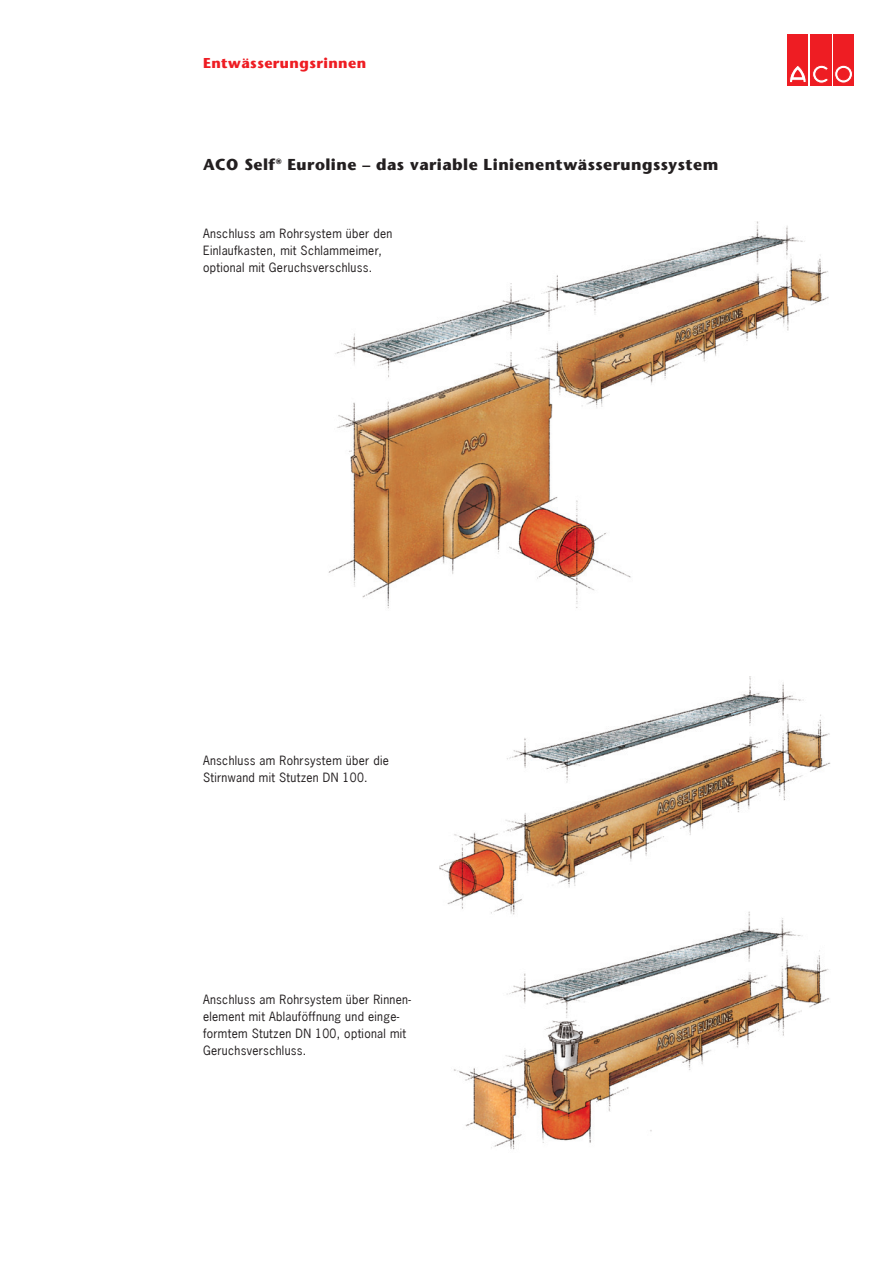
<style>
.page{position:relative;width:893px;height:1263px;background:#fff}
.page>*{position:absolute;margin:0;border:0;box-sizing:border-box;transform-origin:0 0}
.Headline{font:700 15.75px "Stone Sans";letter-spacing:.03em;color:#231f20}
.Rubrik{font:700 14.25px "Stone Sans";letter-spacing:.03em;color:#ee1d23}
.Fließtext{font:12px/17px "News Gothic";letter-spacing:.025em;color:#231f20}
</style>
<div class="page">
<svg style="left:831px;top:34px;width:1px;height:51px"></svg>
<div style="left:787px;top:34px;width:21px;height:51px;background:#ee1d23"></div>
<svg style="left:789px;top:66px;width:17px;height:17px"></svg>
<div style="left:810px;top:34px;width:21px;height:51px;background:#ee1d23"></div>
<svg style="left:812px;top:65px;width:16px;height:18px"></svg>
<div style="left:833px;top:34px;width:21px;height:51px;background:#ee1d23"></div>
<svg style="left:835px;top:65px;width:17px;height:18px"></svg>
<div style="left:835px;top:65px;width:17px;height:18px;border:1px solid #ee1d23;border-radius:50%"></div>
<div style="left:838px;top:68px;width:11px;height:12px;background:#ee1d23;border-radius:50%"></div>
<div style="left:838px;top:68px;width:11px;height:12px;border:1px solid #ee1d23;border-radius:50%"></div>
<img style="left:440px;top:676px;width:391px;height:229px">
<img style="left:454px;top:905px;width:376px;height:245px">
<img style="left:328px;top:221px;width:501px;height:388px">
<p class="Rubrik" style="left:203px;top:55px;width:165px">Entwässerungsrinnen</p>
<p class="Headline" style="left:203px;top:155px;width:517px">ACO Self<sup>®</sup> Euroline – das variable Linienentwässerungssystem</p>
<p class="Fließtext" style="left:203px;top:225px;width:191px">Anschluss am Rohrsystem über den<br>Einlaufkasten, mit Schlammeimer, optional mit Geruchsverschluss.</p>
<p class="Fließtext" style="left:203px;top:752px;width:187px">Anschluss am Rohrsystem über die<br>Stirnwand mit Stutzen DN 100.</p>
<p class="Fließtext" style="left:203px;top:990px;width:209px">Anschluss am Rohrsystem über Rinnen&shy;element mit Ablauföffnung und einge&shy;formtem Stutzen DN 100, optional mit Geruchsverschluss.</p>
</div>
